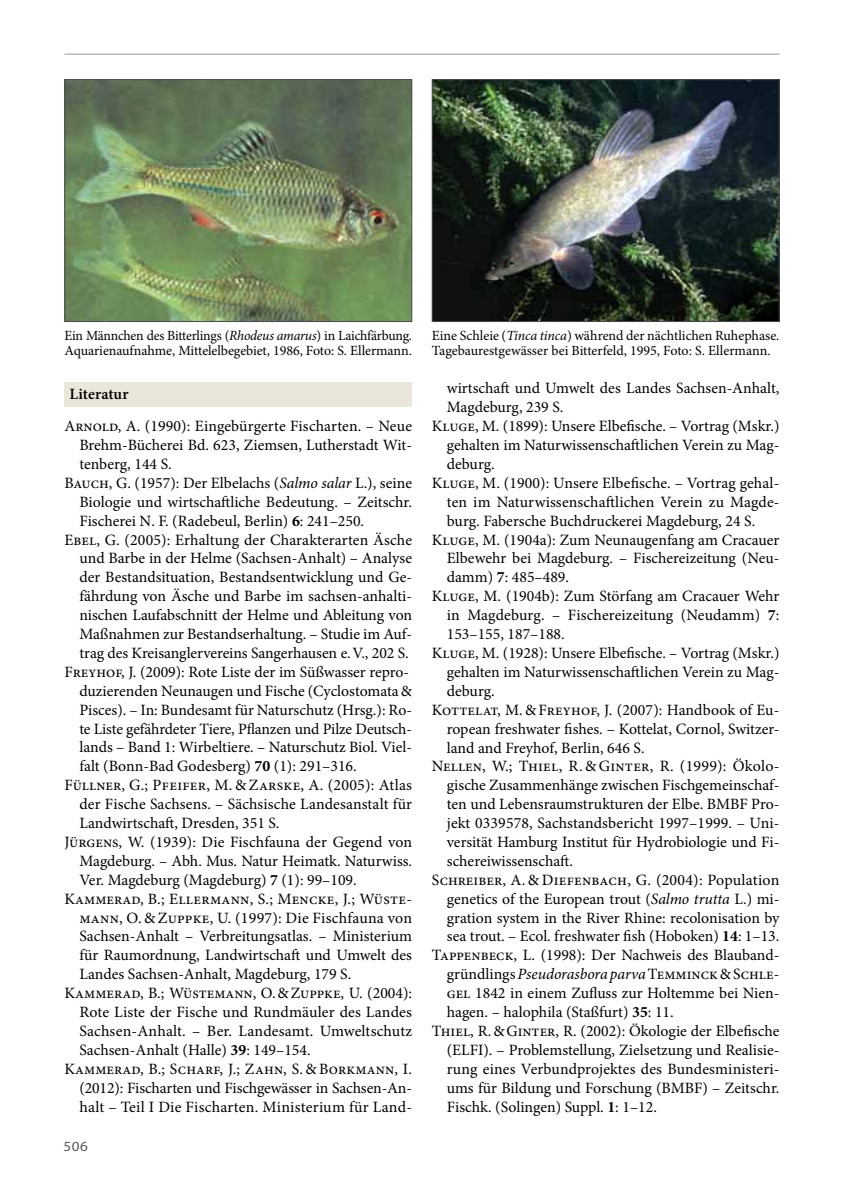
<style>
.page{position:relative;width:844px;height:1191px;background:#fff}
.page>*{position:absolute;margin:0;border:0;box-sizing:border-box;transform-origin:0 0}
.t1{font:15.75px "Minion Pro";color:#000}
.t2{font:15.75px "Minion Pro";letter-spacing:-.025em;color:#000}
.t3{font:600 15.75px "Minion Pro";letter-spacing:.005em;color:#000}
.t4{font:14px/15.8px "Minion Pro";letter-spacing:-.005em;color:#000}
.t5{font:14px "Myriad Pro";color:#58595b;scale:1.08 1}
.s1{font-style:italic}
.s2{font-weight:700}
</style>
<div class="page">
<hr style="left:64px;top:54px;width:715px;height:1px;background:#939598">
<div style="left:64px;top:382px;width:348px;height:25px;background:#ebe6da"></div>
<img style="left:66px;top:81px;width:344px;height:239px">
<div style="left:64px;top:79px;width:348px;height:243px;border:1px solid #4d4d4f"></div>
<img style="left:434px;top:81px;width:343px;height:239px">
<div style="left:432px;top:79px;width:347px;height:243px;border:1px solid #4d4d4f"></div>
<p class="t4" style="left:64px;top:327px;width:349px">Ein Männchen des Bitterlings (<span class="s1">Rhodeus amarus</span>) in Laichfärbung.<br>Aquarienaufnahme, Mittelelbegebiet, 1986, Foto: S. Ellermann.</p>
<p class="t4" style="left:432px;top:327px;width:349px">Eine Schleie (<span class="s1">Tinca tinca</span>) während der nächtlichen Ruhephase.<br>Tagebaurestgewässer bei Bitterfeld, 1995, Foto: S. Ellermann.</p>
<p class="t3" style="left:69px;top:383px;width:61px">Literatur</p>
<p class="t1" style="left:64px;top:415px;width:349px">Arnold, A. (1990): Eingebürgerte Fischarten. – Neue</p>
<p class="t1" style="left:79px;top:434px;width:334px">Brehm-Bücherei Bd. 623, Ziemsen, Lutherstadt Wit-</p>
<p class="t1" style="left:79px;top:453px;width:94px">tenberg, 144 S.</p>
<p class="t1" style="left:64px;top:472px;width:349px">Bauch, G. (1957): Der Elbelachs (<span class="s1">Salmo salar</span> L.), seine</p>
<p class="t1" style="left:79px;top:491px;width:334px">Biologie und wirtschaftliche Bedeutung. – Zeitschr.</p>
<p class="t1" style="left:79px;top:510px;width:286px">Fischerei N. F. (Radebeul, Berlin) <span class="s2">6</span>: 241–250.</p>
<p class="t1" style="left:64px;top:529px;width:349px">Ebel, G. (2005): Erhaltung der Charakterarten Äsche</p>
<p class="t1" style="left:79px;top:548px;width:334px">und Barbe in der Helme (Sachsen-Anhalt) – Analyse</p>
<p class="t1" style="left:79px;top:567px;width:334px">der Bestandsituation, Bestandsentwicklung und Ge-</p>
<p class="t1" style="left:79px;top:585px;width:334px">fährdung von Äsche und Barbe im sachsen-anhalti-</p>
<p class="t1" style="left:79px;top:604px;width:334px">nischen Laufabschnitt der Helme und Ableitung von</p>
<p class="t1" style="left:79px;top:623px;width:334px">Maßnahmen zur Bestandserhaltung. – Studie im Auf-</p>
<p class="t1" style="left:79px;top:642px;width:331px">trag des Kreisanglervereins Sangerhausen e.V., 202 S.</p>
<p class="t1" style="left:64px;top:661px;width:346px">Freyhof, J. (2009): Rote Liste der im Süßwasser repro-</p>
<p class="t1" style="left:79px;top:680px;width:334px">duzierenden Neunaugen und Fische (Cyclostomata&amp;</p>
<p class="t1" style="left:79px;top:699px;width:334px">Pisces). – In: Bundesamt für Naturschutz (Hrsg.): Ro-</p>
<p class="t1" style="left:79px;top:718px;width:334px">te Liste gefährdeter Tiere, Pflanzen und Pilze Deutsch-</p>
<p class="t1" style="left:79px;top:737px;width:334px">lands – Band 1: Wirbeltiere. – Naturschutz Biol. Viel-</p>
<p class="t1" style="left:79px;top:755px;width:279px">falt (Bonn-Bad Godesberg) <span class="s2">70</span> (1): 291–316.</p>
<p class="t1" style="left:64px;top:774px;width:349px">Füllner, G.; Pfeifer, M. &amp; Zarske, A. (2005): Atlas</p>
<p class="t1" style="left:79px;top:793px;width:334px">der Fische Sachsens. – Sächsische Landesanstalt für</p>
<p class="t1" style="left:79px;top:812px;width:201px">Landwirtschaft, Dresden, 351 S.</p>
<p class="t1" style="left:64px;top:831px;width:349px">Jürgens, W. (1939): Die Fischfauna der Gegend von</p>
<p class="t2" style="left:79px;top:850px;width:334px">Magdeburg. – Abh. Mus. Natur Heimatk. Naturwiss.</p>
<p class="t1" style="left:79px;top:869px;width:279px">Ver. Magdeburg (Magdeburg) <span class="s2">7</span> (1): 99–109.</p>
<p class="t1" style="left:64px;top:888px;width:349px">Kammerad, B.; Ellermann, S.; Mencke, J.; Wüste-</p>
<p class="t1" style="left:79px;top:907px;width:334px">mann, O. &amp; Zuppke, U. (1997): Die Fischfauna von</p>
<p class="t1" style="left:79px;top:926px;width:334px">Sachsen-Anhalt – Verbreitungsatlas. – Ministerium</p>
<p class="t1" style="left:79px;top:944px;width:334px">für Raumordnung, Landwirtschaft und Umwelt des</p>
<p class="t1" style="left:79px;top:963px;width:273px">Landes Sachsen-Anhalt, Magdeburg, 179 S.</p>
<p class="t1" style="left:64px;top:982px;width:349px">Kammerad, B.; Wüstemann, O.&amp;Zuppke, U. (2004):</p>
<p class="t1" style="left:79px;top:1001px;width:334px">Rote Liste der Fische und Rundmäuler des Landes</p>
<p class="t1" style="left:79px;top:1020px;width:334px">Sachsen-Anhalt. – Ber. Landesamt. Umweltschutz</p>
<p class="t1" style="left:79px;top:1039px;width:233px">Sachsen-Anhalt (Halle) <span class="s2">39</span>: 149–154.</p>
<p class="t1" style="left:64px;top:1058px;width:349px">Kammerad, B.; Scharf, J.; Zahn, S. &amp; Borkmann, I.</p>
<p class="t1" style="left:79px;top:1077px;width:334px">(2012): Fischarten und Fischgewässer in Sachsen-An-</p>
<p class="t1" style="left:79px;top:1096px;width:334px">halt – Teil I Die Fischarten. Ministerium für Land-</p>
<p class="t5" style="left:63px;top:1138px;width:24px">506</p>
<p class="t1" style="left:446px;top:378px;width:334px">wirtschaft und Umwelt des Landes Sachsen-Anhalt,</p>
<p class="t1" style="left:446px;top:396px;width:118px">Magdeburg, 239 S.</p>
<p class="t1" style="left:432px;top:415px;width:349px">Kluge, M. (1899): Unsere Elbefische. – Vortrag (Mskr.)</p>
<p class="t1" style="left:446px;top:434px;width:334px">gehalten im Naturwissenschaftlichen Verein zu Mag-</p>
<p class="t1" style="left:446px;top:453px;width:49px">deburg.</p>
<p class="t1" style="left:432px;top:472px;width:349px">Kluge, M. (1900): Unsere Elbefische. – Vortrag gehal-</p>
<p class="t1" style="left:446px;top:491px;width:334px">ten im Naturwissenschaftlichen Verein zu Magde-</p>
<p class="t1" style="left:446px;top:510px;width:310px">burg. Fabersche Buchdruckerei Magdeburg, 24 S.</p>
<p class="t1" style="left:432px;top:529px;width:349px">Kluge, M. (1904a): Zum Neunaugenfang am Cracauer</p>
<p class="t1" style="left:446px;top:548px;width:334px">Elbewehr bei Magdeburg. – Fischereizeitung (Neu-</p>
<p class="t1" style="left:446px;top:567px;width:124px">damm) <span class="s2">7</span>: 485–489.</p>
<p class="t1" style="left:432px;top:585px;width:349px">Kluge, M. (1904b): Zum Störfang am Cracauer Wehr</p>
<p class="t1" style="left:446px;top:604px;width:334px">in Magdeburg. – Fischereizeitung (Neudamm) <span class="s2">7</span>:</p>
<p class="t1" style="left:446px;top:623px;width:119px">153–155, 187–188.</p>
<p class="t1" style="left:432px;top:642px;width:349px">Kluge, M. (1928): Unsere Elbefische. – Vortrag (Mskr.)</p>
<p class="t1" style="left:446px;top:661px;width:334px">gehalten im Naturwissenschaftlichen Verein zu Mag-</p>
<p class="t1" style="left:446px;top:680px;width:49px">deburg.</p>
<p class="t1" style="left:432px;top:699px;width:349px">Kottelat, M. &amp; Freyhof, J. (2007): Handbook of Eu-</p>
<p class="t1" style="left:446px;top:718px;width:334px">ropean freshwater fishes. – Kottelat, Cornol, Switzer-</p>
<p class="t1" style="left:446px;top:737px;width:199px">land and Freyhof, Berlin, 646 S.</p>
<p class="t1" style="left:432px;top:755px;width:349px">Nellen, W.; Thiel, R. &amp; Ginter, R. (1999): Ökolo-</p>
<p class="t1" style="left:446px;top:774px;width:334px">gische Zusammenhänge zwischen Fischgemeinschaf-</p>
<p class="t1" style="left:446px;top:793px;width:334px">ten und Lebensraumstrukturen der Elbe. BMBF Pro-</p>
<p class="t1" style="left:446px;top:812px;width:334px">jekt 0339578, Sachstandsbericht 1997–1999. – Uni-</p>
<p class="t1" style="left:446px;top:831px;width:334px">versität Hamburg Institut für Hydrobiologie und Fi-</p>
<p class="t1" style="left:446px;top:850px;width:128px">schereiwissenschaft.</p>
<p class="t1" style="left:432px;top:869px;width:349px">Schreiber, A. &amp; Diefenbach, G. (2004): Population</p>
<p class="t1" style="left:446px;top:888px;width:334px">genetics of the European trout (<span class="s1">Salmo trutta</span> L.) mi-</p>
<p class="t1" style="left:446px;top:907px;width:334px">gration system in the River Rhine: recolonisation by</p>
<p class="t1" style="left:446px;top:926px;width:334px">sea trout. – Ecol. freshwater fish (Hoboken) <span class="s2">14</span>: 1–13.</p>
<p class="t1" style="left:432px;top:944px;width:349px">Tappenbeck, L. (1998): Der Nachweis des Blauband-</p>
<p class="t1" style="left:446px;top:963px;width:334px">gründlings <span class="s1">Pseudorasbora parva</span>Temminck&amp;Schle-</p>
<p class="t1" style="left:446px;top:982px;width:334px">gel 1842 in einem Zufluss zur Holtemme bei Nien-</p>
<p class="t1" style="left:446px;top:1001px;width:228px">hagen. – halophila (Staßfurt) <span class="s2">35</span>: 11.</p>
<p class="t1" style="left:432px;top:1020px;width:349px">Thiel, R.&amp;Ginter, R. (2002): Ökologie der Elbefische</p>
<p class="t1" style="left:446px;top:1039px;width:334px">(ELFI). – Problemstellung, Zielsetzung und Realisie-</p>
<p class="t1" style="left:446px;top:1058px;width:334px">rung eines Verbundprojektes des Bundesministeri-</p>
<p class="t1" style="left:446px;top:1077px;width:334px">ums für Bildung und Forschung (BMBF) – Zeitschr.</p>
<p class="t1" style="left:446px;top:1096px;width:211px">Fischk. (Solingen) Suppl. <span class="s2">1</span>: 1–12.</p>
</div>
